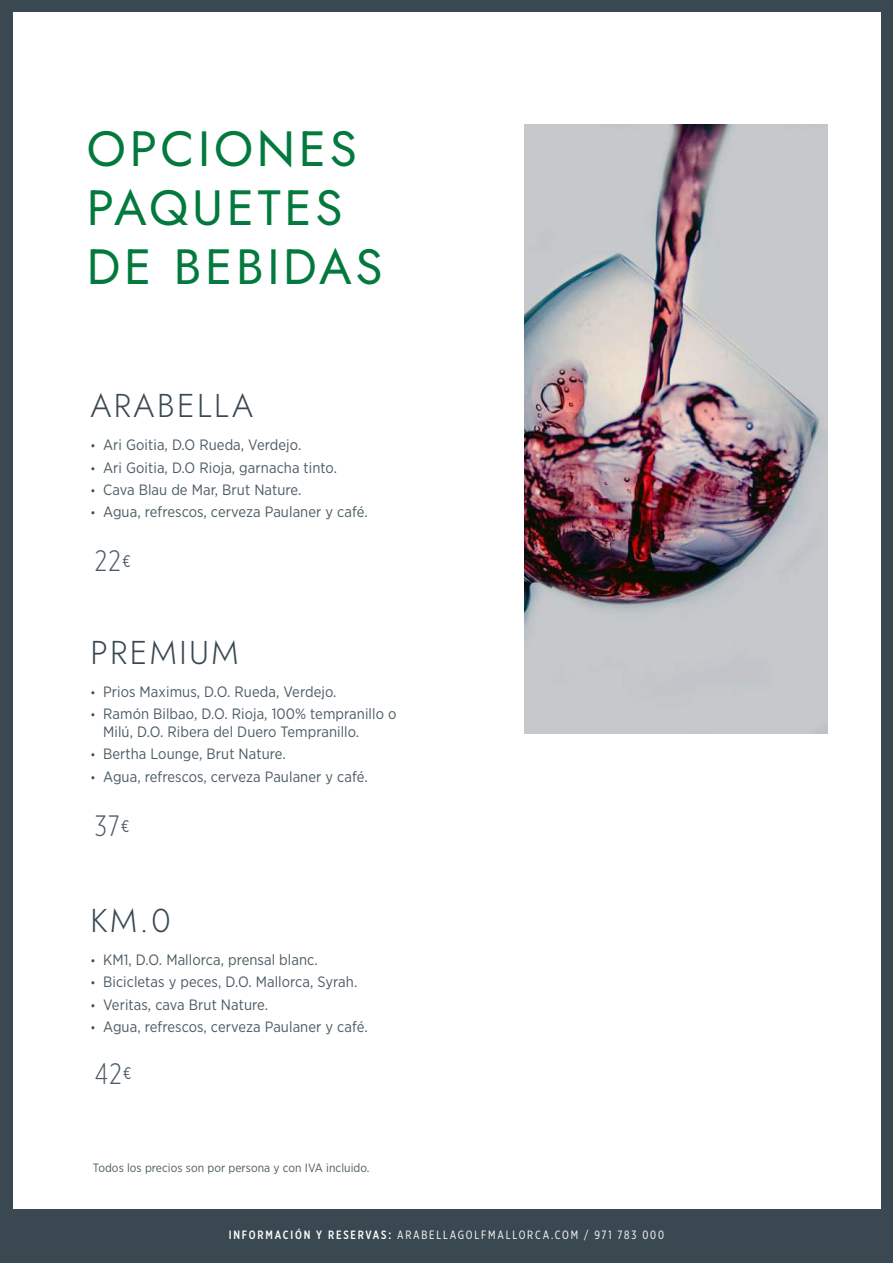
<style>
.page{position:relative;width:893px;height:1263px;background:#3a4951}
.page>*{position:absolute;margin:0;border:0;box-sizing:border-box;transform-origin:0 0}
.t1{font:49.5px/59.4px "Jost";letter-spacing:.075em;color:#03793e}
.t2{font:300 33px "Jost";letter-spacing:.075em;color:#3a4951}
.t3{font:300 29.4px "Gotham X Narrow";color:#4c5c64}
.t4{font:15px/18px "Gotham Narrow";letter-spacing:.005em;color:#4c5c64}
.t5{font:12px "Gotham X Narrow";letter-spacing:.15em;color:#fff}
.t6{font:12px "Gotham Narrow";letter-spacing:.005em;color:#4c5c64}
.s1{font-size:12px;color:#3a4951}
.s2{font-weight:500}
</style>
<div class="page">
<div style="left:13px;top:13px;width:867px;height:1196px;background:#fff"></div>
<img style="left:525px;top:125px;width:303px;height:608px">
<h1 class="t1" style="left:87px;top:119px;width:297px">OPCIONES<br>PAQUETES<br>DE BEBIDAS</h1>
<h2 class="t2" style="left:90px;top:383px;width:164px">ARABELLA</h2>
<p class="t4" style="left:90px;top:436px;width:213px"><span class="s1">•</span> Ari Goitia, D.O Rueda, Verdejo.</p>
<p class="t4" style="left:90px;top:458px;width:248px"><span class="s1">•</span> Ari Goitia, D.O Rioja, garnacha tinto.</p>
<p class="t4" style="left:90px;top:480px;width:213px"><span class="s1">•</span> Cava Blau de Mar, Brut Nature.</p>
<p class="t4" style="left:90px;top:502px;width:279px"><span class="s1">•</span> Agua, refrescos, cerveza Paulaner y café.</p>
<h3 class="t3" style="left:95px;top:543px;width:37px">22<sup>€</sup></h3>
<h2 class="t2" style="left:90px;top:630px;width:150px">PREMIUM</h2>
<p class="t4" style="left:90px;top:682px;width:248px"><span class="s1">•</span> Prios Maximus, D.O. Rueda, Verdejo.</p>
<p class="t4" style="left:103px;top:705px;width:295px;text-indent:-13px"><span class="s1">•</span> Ramón Bilbao, D.O. Rioja, 100% tempranillo o<br>Milú, D.O. Ribera del Duero Tempranillo.</p>
<p class="t4" style="left:90px;top:745px;width:197px"><span class="s1">•</span> Bertha Lounge, Brut Nature.</p>
<p class="t4" style="left:90px;top:767px;width:279px"><span class="s1">•</span> Agua, refrescos, cerveza Paulaner y café.</p>
<h3 class="t3" style="left:95px;top:809px;width:36px">37<sup>€</sup></h3>
<h2 class="t2" style="left:90px;top:898px;width:82px">KM.0</h2>
<p class="t4" style="left:90px;top:951px;width:229px"><span class="s1">•</span> KM1, D.O. Mallorca, prensal blanc.</p>
<p class="t4" style="left:90px;top:973px;width:268px"><span class="s1">•</span> Bicicletas y peces, D.O. Mallorca, Syrah.</p>
<p class="t4" style="left:90px;top:995px;width:179px"><span class="s1">•</span> Veritas, cava Brut Nature.</p>
<p class="t4" style="left:90px;top:1017px;width:279px"><span class="s1">•</span> Agua, refrescos, cerveza Paulaner y café.</p>
<h3 class="t3" style="left:95px;top:1056px;width:38px">42<sup>€</sup></h3>
<p class="t6" style="left:93px;top:1160px;width:278px">Todos los precios son por persona y con IVA incluido.</p>
<p class="t5" style="left:229px;top:1227px;width:437px"><span class="s2">INFORMACIÓN Y RESERVAS:</span> ARABELLAGOLFMALLORCA.COM / 971 783 000</p>
</div>
